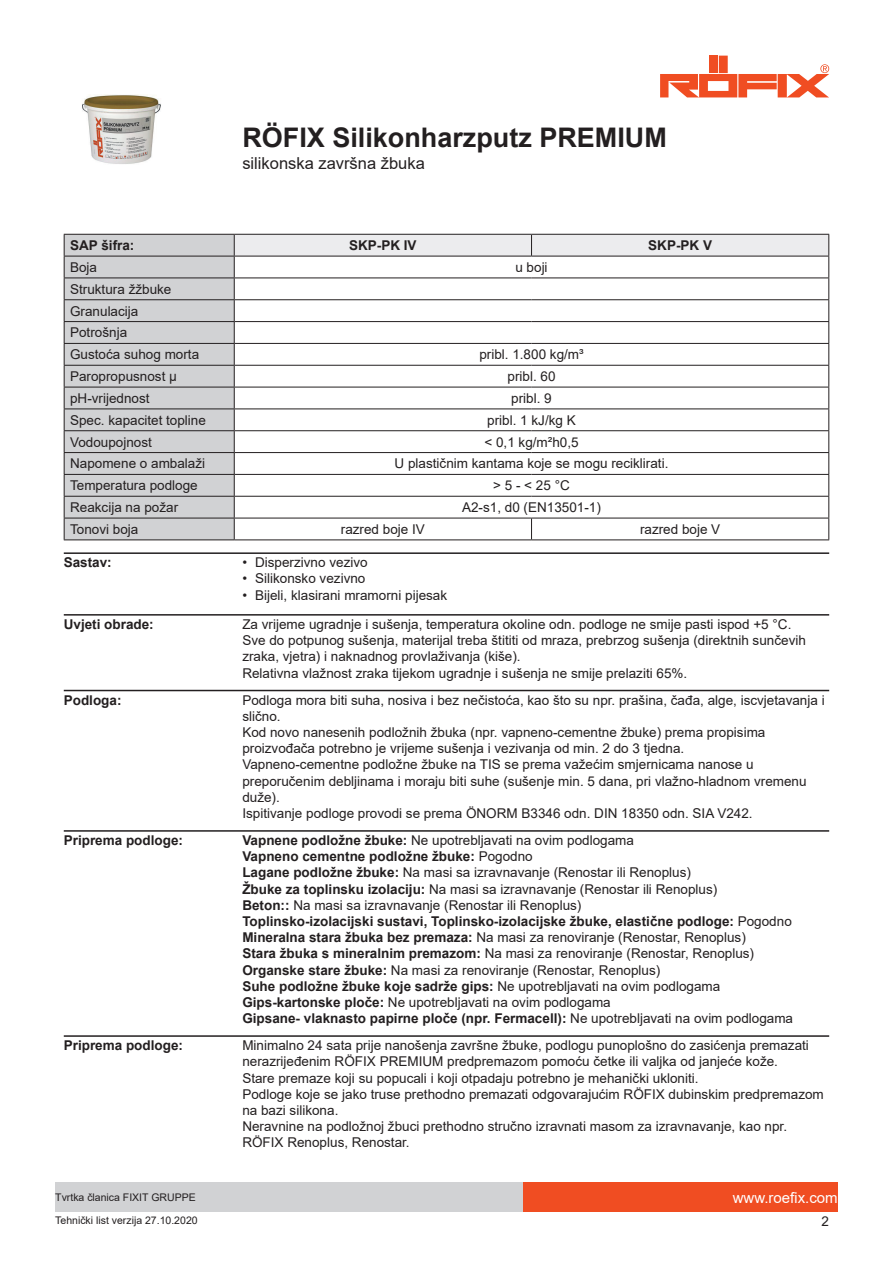
<style>
.page{position:relative;width:893px;height:1263px;background:#fff}
.page>*{position:absolute;margin:0;border:0;box-sizing:border-box;transform-origin:0 0}
.t1{font:700 27px "Arial";color:#231f20}
.t2{font:16.5px "Arial";color:#231f20}
.t3{font:15px "Arial";color:#fff}
.t4{font:13.5px/16.2px "Arial";color:#231f20}
.t5{font:700 13.5px "Arial";color:#231f20}
.t6{font:10.5px "Arial";color:#231f20}
.s1{font-weight:700}
</style>
<div class="page">
<img style="left:82px;top:94px;width:79px;height:70px">
<div style="left:719px;top:56px;width:9px;height:17px;background:#f04d22"></div>
<div style="left:709px;top:56px;width:9px;height:17px;background:#f04d22"></div>
<svg style="left:660px;top:64px;width:169px;height:33px"></svg>
<div style="left:523px;top:1182px;width:315px;height:30px;background:#f04d22"></div>
<div style="left:55px;top:1182px;width:468px;height:30px;background:#d1d2d4"></div>
<div style="left:65px;top:235px;width:169px;height:304px;background:#d1d2d4"></div>
<hr style="left:64px;top:234px;width:170px;height:1px;background:#231f20">
<hr style="left:64px;top:256px;width:170px;height:1px;background:#231f20">
<hr style="left:64px;top:278px;width:170px;height:1px;background:#231f20">
<hr style="left:64px;top:299px;width:170px;height:1px;background:#231f20">
<hr style="left:64px;top:321px;width:170px;height:1px;background:#231f20">
<hr style="left:64px;top:343px;width:170px;height:1px;background:#231f20">
<hr style="left:64px;top:365px;width:170px;height:1px;background:#231f20">
<hr style="left:64px;top:387px;width:170px;height:1px;background:#231f20">
<hr style="left:64px;top:408px;width:170px;height:1px;background:#231f20">
<hr style="left:64px;top:430px;width:170px;height:1px;background:#231f20">
<hr style="left:64px;top:452px;width:170px;height:1px;background:#231f20">
<hr style="left:64px;top:474px;width:170px;height:1px;background:#231f20">
<hr style="left:64px;top:496px;width:170px;height:1px;background:#231f20">
<hr style="left:64px;top:518px;width:170px;height:1px;background:#231f20">
<svg style="left:64px;top:235px;width:1px;height:304px"></svg>
<svg style="left:234px;top:234px;width:595px;height:305px"></svg>
<hr style="left:64px;top:539px;width:170px;height:1px;background:#231f20">
<hr style="left:234px;top:539px;width:297px;height:1px;background:#231f20">
<hr style="left:531px;top:539px;width:298px;height:1px;background:#231f20">
<hr style="left:64px;top:552px;width:765px;height:2px;background:#231f20">
<hr style="left:64px;top:614px;width:765px;height:2px;background:#231f20">
<hr style="left:64px;top:690px;width:765px;height:1px;background:#231f20">
<hr style="left:64px;top:830px;width:765px;height:2px;background:#231f20">
<hr style="left:64px;top:1035px;width:765px;height:2px;background:#231f20">
<h1 class="t1" style="left:242px;top:119px;width:426px">RÖFIX Silikonharzputz PREMIUM</h1>
<p class="t2" style="left:242px;top:152px;width:184px">silikonska završna žbuka</p>
<p class="t5" style="left:70px;top:236px;width:66px">SAP šifra:</p>
<p class="t5" style="left:349px;top:236px;width:69px">SKP-PK IV</p>
<p class="t5" style="left:648px;top:236px;width:65px">SKP-PK V</p>
<p class="t4" style="left:70px;top:259px;width:29px">Boja</p>
<p class="t4" style="left:515px;top:259px;width:34px">u boji</p>
<p class="t4" style="left:70px;top:278px;width:131px;line-height:21.9px">Struktura žžbuke<br>Granulacija<br>Potrošnja<br>Gustoća suhog morta</p>
<p class="t4" style="left:479px;top:346px;width:106px">pribl. 1.800 kg/m³</p>
<p class="t4" style="left:70px;top:368px;width:108px">Paropropusnost μ</p>
<p class="t4" style="left:507px;top:368px;width:50px">pribl. 60</p>
<p class="t4" style="left:70px;top:390px;width:81px">pH-vrijednost</p>
<p class="t4" style="left:511px;top:390px;width:42px">pribl. 9</p>
<p class="t4" style="left:70px;top:412px;width:137px">Spec. kapacitet topline</p>
<p class="t4" style="left:487px;top:412px;width:90px">pribl. 1 kJ/kg K</p>
<p class="t4" style="left:70px;top:434px;width:83px">Vodoupojnost</p>
<p class="t4" style="left:484px;top:434px;width:96px">&lt; 0,1 kg/m²h0,5</p>
<p class="t4" style="left:70px;top:455px;width:137px">Napomene o ambalaži</p>
<p class="t4" style="left:395px;top:455px;width:275px">U plastičnim kantama koje se mogu reciklirati.</p>
<p class="t4" style="left:70px;top:477px;width:129px">Temperatura podloge</p>
<p class="t4" style="left:493px;top:477px;width:78px">&gt; 5 - &lt; 25 °C</p>
<p class="t4" style="left:70px;top:499px;width:110px">Reakcija na požar</p>
<p class="t4" style="left:462px;top:499px;width:140px">A2-s1, d0 (EN13501-1)</p>
<p class="t4" style="left:70px;top:521px;width:70px">Tonovi boja</p>
<p class="t4" style="left:341px;top:521px;width:86px">razred boje IV</p>
<p class="t4" style="left:640px;top:521px;width:82px">razred boje V</p>
<p class="t5" style="left:64px;top:553px;width:50px">Sastav:</p>
<p class="t4" style="left:242px;top:554px;width:127px">• Disperzivno vezivo</p>
<p class="t4" style="left:242px;top:570px;width:125px">• Silikonsko vezivno</p>
<p class="t4" style="left:242px;top:587px;width:206px">• Bijeli, klasirani mramorni pijesak</p>
<p class="t5" style="left:64px;top:615px;width:92px">Uvjeti obrade:</p>
<p class="t4" style="left:242px;top:616px;width:565px">Za vrijeme ugradnje i sušenja, temperatura okoline odn. podloge ne smije pasti ispod +5 °C.<br>Sve do potpunog sušenja, materijal treba štititi od mraza, prebrzog sušenja (direktnih sunčevih zraka, vjetra) i naknadnog provlaživanja (kiše).<br>Relativna vlažnost zraka tijekom ugradnje i sušenja ne smije prelaziti 65%.</p>
<p class="t5" style="left:64px;top:690px;width:59px">Podloga:</p>
<p class="t4" style="left:242px;top:692px;width:584px">Podloga mora biti suha, nosiva i bez nečistoća, kao što su npr. prašina, čađa, alge, iscvjetavanja i slično.<br>Kod novo nanesenih podložnih žbuka (npr. vapneno-cementne žbuke) prema propisima proizvođača potrebno je vrijeme sušenja i vezivanja od min. 2 do 3 tjedna.<br>Vapneno-cementne podložne žbuke na TIS se prema važećim smjernicama nanose u preporučenim debljinama i moraju biti suhe (sušenje min. 5 dana, pri vlažno-hladnom vremenu duže).<br>Ispitivanje podloge provodi se prema ÖNORM B3346 odn. DIN 18350 odn. SIA V242.</p>
<p class="t5" style="left:64px;top:831px;width:121px">Priprema podloge:</p>
<p class="t4" style="left:242px;top:832px;width:552px"><span class="s1">Vapnene podložne žbuke:</span> Ne upotrebljavati na ovim podlogama<br><span class="s1">Vapneno cementne podložne žbuke:</span> Pogodno<br><span class="s1">Lagane podložne žbuke:</span> Na masi sa izravnavanje (Renostar ili Renoplus)<br><span class="s1">Žbuke za toplinsku izolaciju:</span> Na masi sa izravnavanje (Renostar ili Renoplus)<br><span class="s1">Beton::</span> Na masi sa izravnavanje (Renostar ili Renoplus)<br><span class="s1">Toplinsko-izolacijski sustavi, Toplinsko-izolacijske žbuke, elastične podloge:</span> Pogodno <span class="s1">Mineralna stara žbuka bez premaza:</span> Na masi za renoviranje (Renostar, Renoplus)<br><span class="s1">Stara žbuka s mineralnim premazom:</span> Na masi za renoviranje (Renostar, Renoplus)<br><span class="s1">Organske stare žbuke:</span> Na masi za renoviranje (Renostar, Renoplus)<br><span class="s1">Suhe podložne žbuke koje sadrže gips:</span> Ne upotrebljavati na ovim podlogama <span class="s1">Gips-kartonske ploče:</span> Ne upotrebljavati na ovim podlogama<br><span class="s1">Gipsane- vlaknasto papirne ploče (npr. Fermacell):</span> Ne upotrebljavati na ovim podlogama</p>
<p class="t5" style="left:64px;top:1036px;width:121px">Priprema podloge:</p>
<p class="t4" style="left:242px;top:1037px;width:583px">Minimalno 24 sata prije nanošenja završne žbuke, podlogu punoplošno do zasićenja premazati nerazrijeđenim RÖFIX PREMIUM predpremazom pomoću četke ili valjka od janjeće kože.<br>Stare premaze koji su popucali i koji otpadaju potrebno je mehanički ukloniti.<br>Podloge koje se jako truse prethodno premazati odgovarajućim RÖFIX dubinskim predpremazom na bazi silikona.<br>Neravnine na podložnoj žbuci prethodno stručno izravnati masom za izravnavanje, kao npr.<br>RÖFIX Renoplus, Renostar.</p>
<p class="t6" style="left:55px;top:1190px;width:142px">Tvrtka članica FIXIT GRUPPE</p>
<p class="t3" style="left:733px;top:1187px;width:107px">www.roefix.com</p>
<p class="t6" style="left:55px;top:1213px;width:144px">Tehnički list verzija 27.10.2020</p>
<p class="t4" style="left:821px;top:1213px;width:9px">2</p>
</div>
